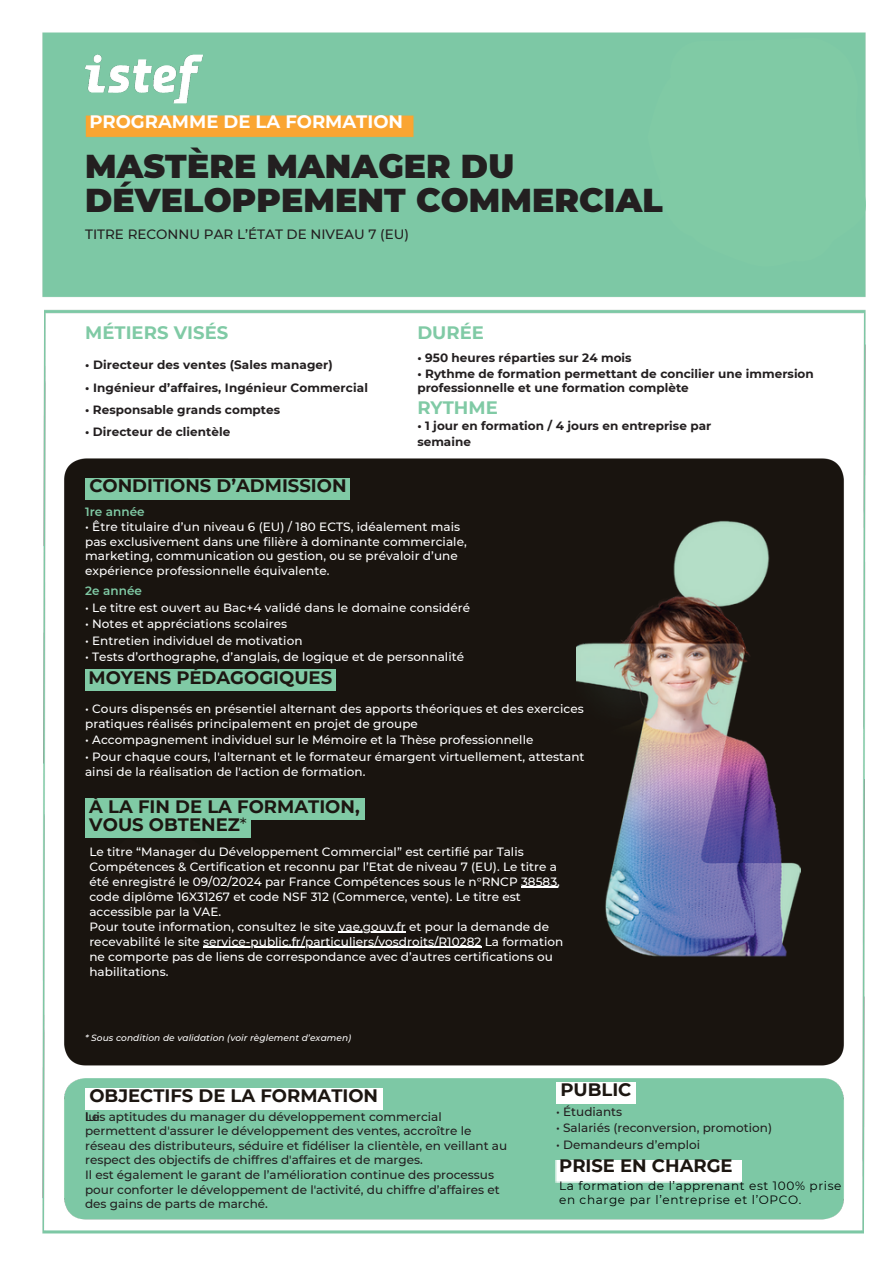
<style>
.page{position:relative;width:894px;height:1264px;background:#fff}
.page>*{position:absolute;margin:0;border:0;box-sizing:border-box;transform-origin:0 0}
.t1{font:900 33px/33.8px "Montserrat";letter-spacing:.005em;color:#231f20}
.t2{font:700 18px/18px "Montserrat";color:#1c1611}
.t3{font:700 18px "Montserrat";letter-spacing:.005em;color:#80caa5}
.t4{font:700 18px "Montserrat";color:#fff}
.t5{font:500 13.5px "Montserrat";color:#231f20}
.t6{font:500 12px/15px "Montserrat";letter-spacing:.005em;color:#fff}
.t7{font:500 12px/14.7px "Montserrat";color:#231f20}
.t8{font:700 12px/15.8px "Montserrat";letter-spacing:.005em;color:#231f20}
.t9{font:12px/13.5px "Montserrat";letter-spacing:.05em;color:#000}
.t10{font:600 12px "Montserrat";letter-spacing:.005em;color:#80caa5}
.t11{font:italic 500 9px "Montserrat";letter-spacing:.01em;color:#fff}
.s1{font-weight:400}
</style>
<div class="page">
<img style="left:42px;top:32px;width:824px;height:1202px">
<img style="left:576px;top:488px;width:223px;height:535px">
<div style="left:85px;top:1088px;width:297px;height:21px;background:#fff"></div>
<div style="left:85px;top:478px;width:265px;height:21px;background:#80caa5"></div>
<div style="left:85px;top:669px;width:250px;height:21px;background:#80caa5"></div>
<div style="left:103px;top:837px;width:110px;height:103px;background:#1c1611"></div>
<div style="left:85px;top:798px;width:279px;height:21px;background:#80caa5"></div>
<div style="left:85px;top:816px;width:165px;height:21px;background:#80caa5"></div>
<img style="left:78px;top:48px;width:132px;height:63px">
<div style="left:556px;top:1082px;width:79px;height:21px;background:#fff"></div>
<img style="left:555px;top:1160px;width:186px;height:22px">
<hr style="left:521px;top:886px;width:36px;height:1px;background:#fff">
<hr style="left:339px;top:931px;width:67px;height:1px;background:#fff">
<hr style="left:203px;top:946px;width:278px;height:1px;background:#fff">
<div style="left:658px;top:38px;width:207px;height:223px;background:#80caa5"></div>
<div style="left:647px;top:58px;width:194px;height:209px;background:#80caa5"></div>
<h4 class="t4" style="left:89px;top:111px;width:315px">PROGRAMME DE LA FORMATION</h4>
<h4 class="t1" style="left:85px;top:149px;width:579px">MASTÈRE MANAGER DU<br>DÉVELOPPEMENT COMMERCIAL</h4>
<h4 class="t5" style="left:85px;top:225px;width:325px">TITRE RECONNU PAR L’ÉTAT DE NIVEAU 7 (EU)</h4>
<h4 class="t3" style="left:85px;top:322px;width:145px">MÉTIERS VISÉS</h4>
<p class="t8" style="left:85px;top:356px;width:249px">• Directeur des ventes (Sales manager)</p>
<p class="t8" style="left:85px;top:380px;width:284px">• Ingénieur d’affaires, Ingénieur Commercial</p>
<p class="t8" style="left:85px;top:401px;width:196px">• Responsable grands comptes</p>
<p class="t8" style="left:85px;top:424px;width:147px">• Directeur de clientèle</p>
<h4 class="t2" style="left:89px;top:476px;width:258px">CONDITIONS D’ADMISSION</h4>
<h2 class="t3" style="left:417px;top:322px;width:68px">DURÉE</h2>
<h2 class="t8" style="left:417px;top:349px;width:216px">• 950 heures réparties sur 24 mois</h2>
<h2 class="t8" style="left:417px;top:367px;width:398px;line-height:13.5px">• Rythme de formation permettant de concilier une immersion professionnelle et une formation complète</h2>
<h4 class="t3" style="left:417px;top:396px;width:82px">RYTHME</h4>
<h2 class="t8" style="left:417px;top:418px;width:295px">• 1 jour en formation / 4 jours en entreprise par semaine</h2>
<h4 class="t10" style="left:85px;top:505px;width:61px">1re année</h4>
<h4 class="t6" style="left:85px;top:519px;width:383px">• Être titulaire d’un niveau 6 (EU) / 180 ECTS, idéalement mais pas exclusivement dans une filière à dominante commerciale, marketing, communication ou gestion, ou se prévaloir d’une expérience professionnelle équivalente.</h4>
<h4 class="t10" style="left:85px;top:583px;width:58px">2e année</h4>
<h4 class="t6" style="left:85px;top:600px;width:386px">• Le titre est ouvert au Bac+4 validé dans le domaine considéré</h4>
<h4 class="t6" style="left:85px;top:616px;width:204px">• Notes et appréciations scolaires</h4>
<h4 class="t6" style="left:85px;top:633px;width:219px">• Entretien individuel de motivation</h4>
<h4 class="t6" style="left:85px;top:648px;width:380px">• Tests d’orthographe, d’anglais, de logique et de personnalité</h4>
<h2 class="t2" style="left:88px;top:668px;width:245px">MOYENS PÉDAGOGIQUES</h2>
<h2 class="t6" style="left:85px;top:701px;width:500px">• Cours dispensés en présentiel alternant des apports théoriques et des exercices pratiques réalisés principalement en projet de groupe</h2>
<h2 class="t6" style="left:85px;top:732px;width:449px">• Accompagnement individuel sur le Mémoire et la Thèse professionnelle</h2>
<h2 class="t6" style="left:85px;top:749px;width:501px">• Pour chaque cours, l'alternant et le formateur émargent virtuellement, attestant ainsi de la réalisation de l'action de formation.</h2>
<h2 class="t2" style="left:89px;top:798px;width:272px">À LA FIN DE LA FORMATION,<br>VOUS OBTENEZ<span class="s1">*</span></h2>
<p class="t6" style="left:89px;top:844px;width:472px">Le titre “Manager du Développement Commercial” est certifié par Talis Compétences &amp; Certification et reconnu par l’Etat de niveau 7 (EU). Le titre a été enregistré le 09/02/2024 par France Compétences sous le n°RNCP 38583, code diplôme 16X31267 et code NSF 312 (Commerce, vente). Le titre est accessible par la VAE.<br>Pour toute information, consultez le site vae.gouv.fr et pour la demande de</p>
<h2 class="t6" style="left:89px;top:934px;width:475px">recevabilité le site service-public.fr/particuliers/vosdroits/R10282 La formation</h2>
<h1 class="t6" style="left:89px;top:949px;width:465px">ne comporte pas de liens de correspondance avec d’autres certifications ou habilitations.</h1>
<p class="t11" style="left:85px;top:1031px;width:268px">* Sous condition de validation (voir règlement d’examen)</p>
<p class="t2" style="left:89px;top:1086px;width:290px">OBJECTIFS DE LA FORMATION</p>
<h1 class="t7" style="left:85px;top:1108px;width:423px">lui<br>permettent d'assurer le développement des ventes, accroître le réseau des distributeurs, séduire et fidéliser la clientèle, en veillant au respect des objectifs de chiffres d'affaires et de marges.<br>Il est également le garant de l’amélioration continue des processus pour conforter le développement de l'activité, du chiffre d’affaires et des gains de parts de marché.</h1>
<h1 class="t7" style="left:85px;top:1108px;width:358px">Les aptitudes du manager du développement commercial</h1>
<h4 class="t2" style="left:560px;top:1080px;width:73px">PUBLIC</h4>
<h4 class="t7" style="left:556px;top:1103px;width:68px">• Étudiants</h4>
<h4 class="t7" style="left:556px;top:1120px;width:217px">• Salariés (reconversion, promotion)</h4>
<h4 class="t7" style="left:556px;top:1137px;width:145px">• Demandeurs d’emploi</h4>
<h3 class="t2" style="left:559px;top:1156px;width:175px">PRISE EN CHARGE</h3>
<h3 class="t9" style="left:559px;top:1179px;width:284px">La formation de l’apprenant est 100% prise en charge par l’entreprise et l’OPCO.</h3>
</div>
